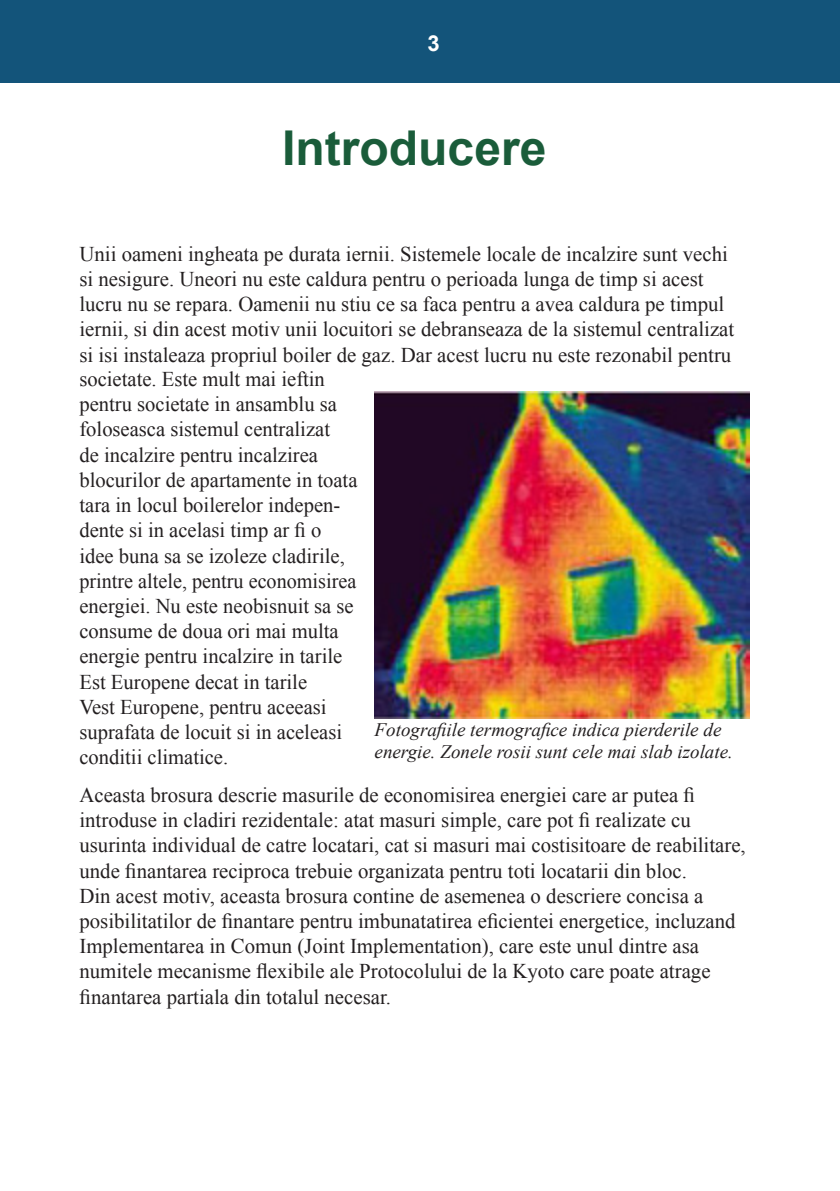
<style>
.page{position:relative;width:840px;height:1191px;background:#fff}
.page>*{position:absolute;margin:0;border:0;box-sizing:border-box;transform-origin:0 0}
.t1{font:700 48px "Arial";color:#1a5c3a}
.t2{font:21px/25.2px "Times New Roman";color:#231f20}
.t3{font:italic 19px/22.8px "Times New Roman";color:#231f20}
</style>
<div class="page">
<div style="left:0;top:0;width:839px;height:83px;background:#13547a"></div>
<img style="left:374px;top:391px;width:374px;height:327px">
<h1 class="t1" style="left:282px;top:117px;width:266px">Introducere</h1>
<p class="t2" style="left:79px;top:241px;width:656px">Unii oameni ingheata pe durata iernii. Sistemele locale de incalzire sunt vechi si nesigure. Uneori nu este caldura pentru o perioada lunga de timp si acest lucru nu se repara. Oamenii nu stiu ce sa faca pentru a avea caldura pe timpul iernii, si din acest motiv unii locuitori se debranseaza de la sistemul centralizat si isi instaleaza propriul boiler de gaz. Dar acest lucru nu este rezonabil pentru</p>
<p class="t2" style="left:79px;top:366px;width:279px">societate. Este mult mai ieftin pentru societate in ansamblu sa foloseasca sistemul centralizat<br>de incalzire pentru incalzirea blocurilor de apartamente in toata tara in locul boilerelor indepen&shy;dente si in acelasi timp ar fi o idee buna sa se izoleze cladirile, printre altele, pentru economisirea energiei. Nu este neobisnuit sa se consume de doua ori mai multa energie pentru incalzire in tarile<br>Est Europene decat in tarile<br>Vest Europene, pentru aceeasi suprafata de locuit si in aceleasi conditii climatice.</p>
<p class="t2" style="left:79px;top:782px;width:667px">Aceasta brosura descrie masurile de economisirea energiei care ar putea fi introduse in cladiri rezidentale: atat masuri simple, care pot fi realizate cu usurinta individual de catre locatari, cat si masuri mai costisitoare de reabilitare, unde finantarea reciproca trebuie organizata pentru toti locatarii din bloc.<br>Din acest motiv, aceasta brosura contine de asemenea o descriere concisa a posibilitatilor de finantare pentru imbunatatirea eficientei energetice, incluzand Implementarea in Comun (Joint Implementation), care este unul dintre asa numitele mecanisme flexibile ale Protocolului de la Kyoto care poate atrage finantarea partiala din totalul necesar.</p>
<p class="t3" style="left:374px;top:717px;width:359px">Fotografiile termografice indica pierderile de energie. Zonele rosii sunt cele mai slab izolate.</p>
</div>
